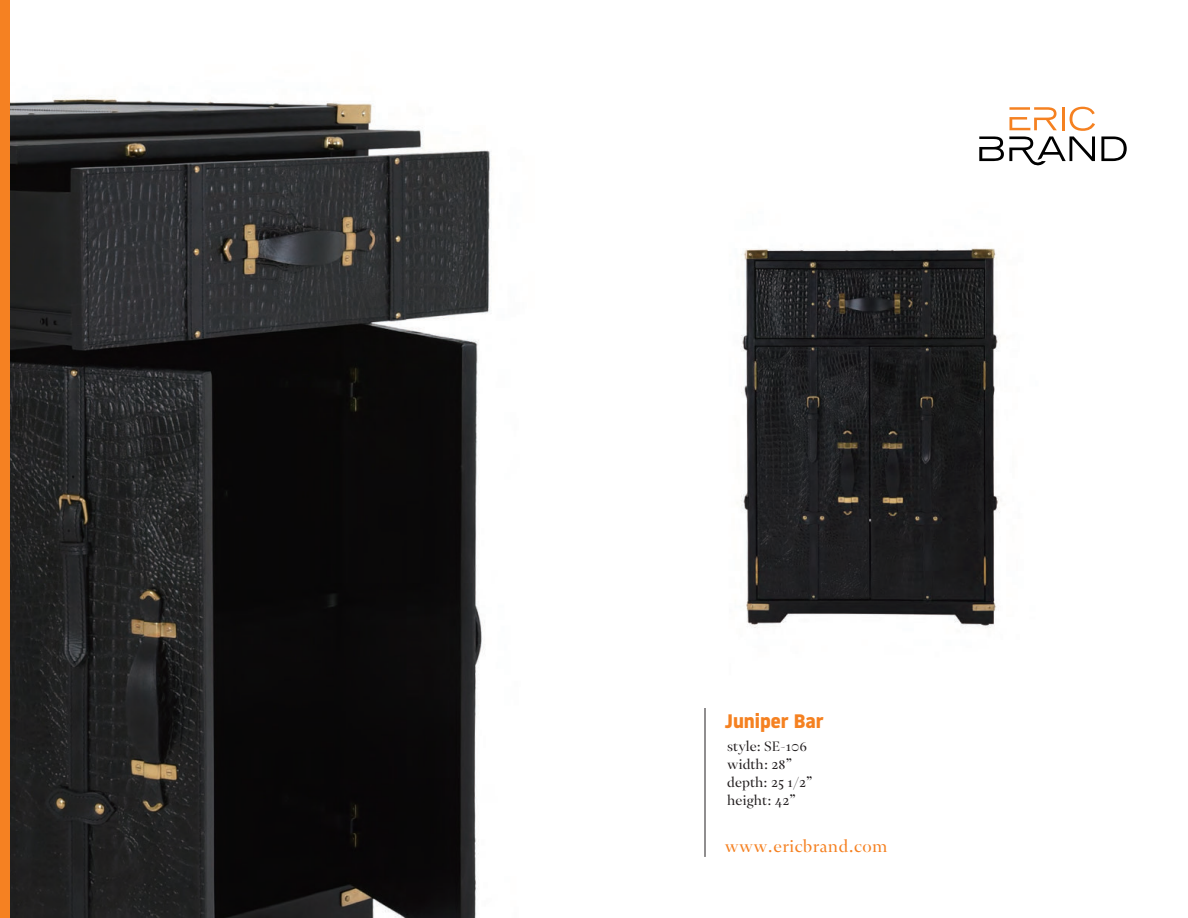
<style>
.page{position:relative;width:1188px;height:918px;background:#fff}
.page>*{position:absolute;margin:0;border:0;box-sizing:border-box;transform-origin:0 0}
.t1{font:700 19.5px "Noway";color:#f58121}
.t2{font:16.5px "Novela Display";letter-spacing:.025em;color:#f58122}
.t3{font:13.5px/18px "Novela Display";color:#231f20}
</style>
<div class="page">
<img style="left:9px;top:0;width:696px;height:918px">
<img style="left:545px;top:202px;width:456px;height:473px">
<svg style="left:979px;top:107px;width:116px;height:59px"></svg>
<svg style="left:1101px;top:136px;width:26px;height:25px"></svg>
<hr style="left:705px;top:708px;width:1px;height:149px;background:#231f20">
<div style="left:0;top:0;width:9px;height:918px;background:#f58122"></div>
<h1 class="t1" style="left:725px;top:713px;width:100px">Juniper Bar</h1>
<p class="t3" style="left:727px;top:739px;width:87px">style: SE-106 width: 28” depth: 25 1/2” height: 42”</p>
<p class="t2" style="left:725px;top:839px;width:164px">www.ericbrand.com</p>
</div>
